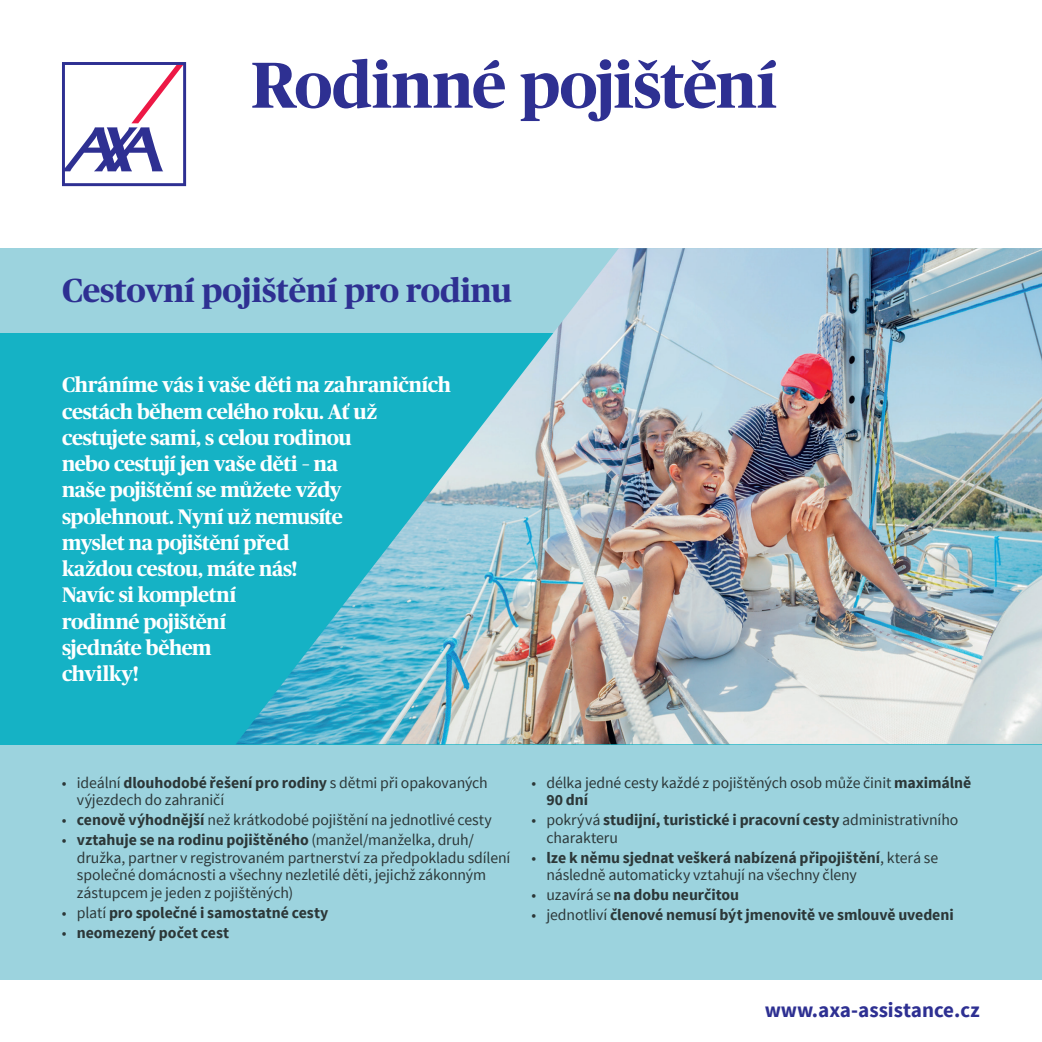
<style>
.page{position:relative;width:1042px;height:1042px;background:#fff}
.page>*{position:absolute;margin:0;border:0;box-sizing:border-box;transform-origin:0 0}
.t1{font:700 64.75px "Publico Headline";letter-spacing:-.01em;color:#2e3092}
.t2{font:700 33.25px "Publico Headline";color:#2e3092}
.t3{font:700 21px/26.2px "Publico Headline";letter-spacing:-.02em;color:#fff}
.t4{font:700 21px "Source Sans Pro";color:#2e3092}
.t5{font:15.75px/17.5px "Source Sans Pro";letter-spacing:-.01em;color:#2c3738}
.t6{font:700 15.75px "Source Sans Pro";letter-spacing:-.005em;color:#2c3738}
.s1{font-weight:700}
.s2{font-weight:400}
</style>
<div class="page">
<div style="left:0;top:740px;width:1042px;height:240px;background:#9cd3de"></div>
<svg style="left:62px;top:62px;width:124px;height:124px"></svg>
<div style="left:0;top:248px;width:1042px;height:496px;background:#15b2c5"></div>
<div style="left:0;top:248px;width:1042px;height:85px;background:#9cd3de"></div>
<img style="left:236px;top:248px;width:806px;height:496px">
<h1 class="t1" style="left:251px;top:38px;width:527px">Rodinné pojištění</h1>
<h2 class="t2" style="left:62px;top:266px;width:451px">Cestovní pojištění pro rodinu</h2>
<p class="t3" style="left:62px;top:370px;width:390px">Chráníme vás i vaše děti na zahraničních cestách během celého roku. Ať už cestujete sami, s celou rodinou<br>nebo cestují jen vaše děti – na<br>naše pojištění se můžete vždy spolehnout. Nyní už nemusíte<br>myslet na pojištění před<br>každou cestou, máte nás!<br>Navíc si kompletní<br>rodinné pojištění<br>sjednáte během<br>chvilky!</p>
<p class="t5" style="left:77px;top:774px;width:412px;text-indent:-15px">• ideální <span class="s1">dlouhodobé řešení pro rodiny</span> s dětmi při opakovaných výjezdech do zahraničí</p>
<p class="t5" style="left:62px;top:811px;width:431px">• <span class="s1">cenově výhodnější</span> než krátkodobé pojištění na jednotlivé cesty</p>
<p class="t5" style="left:77px;top:831px;width:435px;text-indent:-15px">• <span class="s1">vztahuje se na rodinu pojištěného</span> (manžel/manželka, druh/ družka, partner v registrovaném partnerství za předpokladu sdílení společné domácnosti a všechny nezletilé děti, jejichž zákonným zástupcem je jeden z pojištěných)</p>
<p class="t6" style="left:62px;top:902px;width:268px"><span class="s2">• platí</span> pro společné i samostatné cesty</p>
<p class="t6" style="left:62px;top:922px;width:169px"><span class="s2">•</span> neomezený počet cest</p>
<p class="t5" style="left:546px;top:774px;width:426px;text-indent:-15px">• délka jedné cesty každé z pojištěných osob může činit <span class="s1">maximálně<br>90 dní</span></p>
<p class="t5" style="left:546px;top:811px;width:413px;text-indent:-15px">• pokrývá <span class="s1">studijní, turistické i pracovní cesty</span> administrativního charakteru</p>
<p class="t5" style="left:546px;top:849px;width:393px;text-indent:-15px">• <span class="s1">lze k němu sjednat veškerá nabízená připojištění</span>, která se následně automaticky vztahují na všechny členy</p>
<p class="t6" style="left:531px;top:885px;width:209px"><span class="s2">• uzavírá se</span> na dobu neurčitou</p>
<p class="t6" style="left:531px;top:905px;width:424px"><span class="s2">• jednotliví</span> členové nemusí být jmenovitě ve smlouvě uvedeni</p>
<h3 class="t4" style="left:764px;top:996px;width:217px">www.axa-assistance.cz</h3>
</div>
